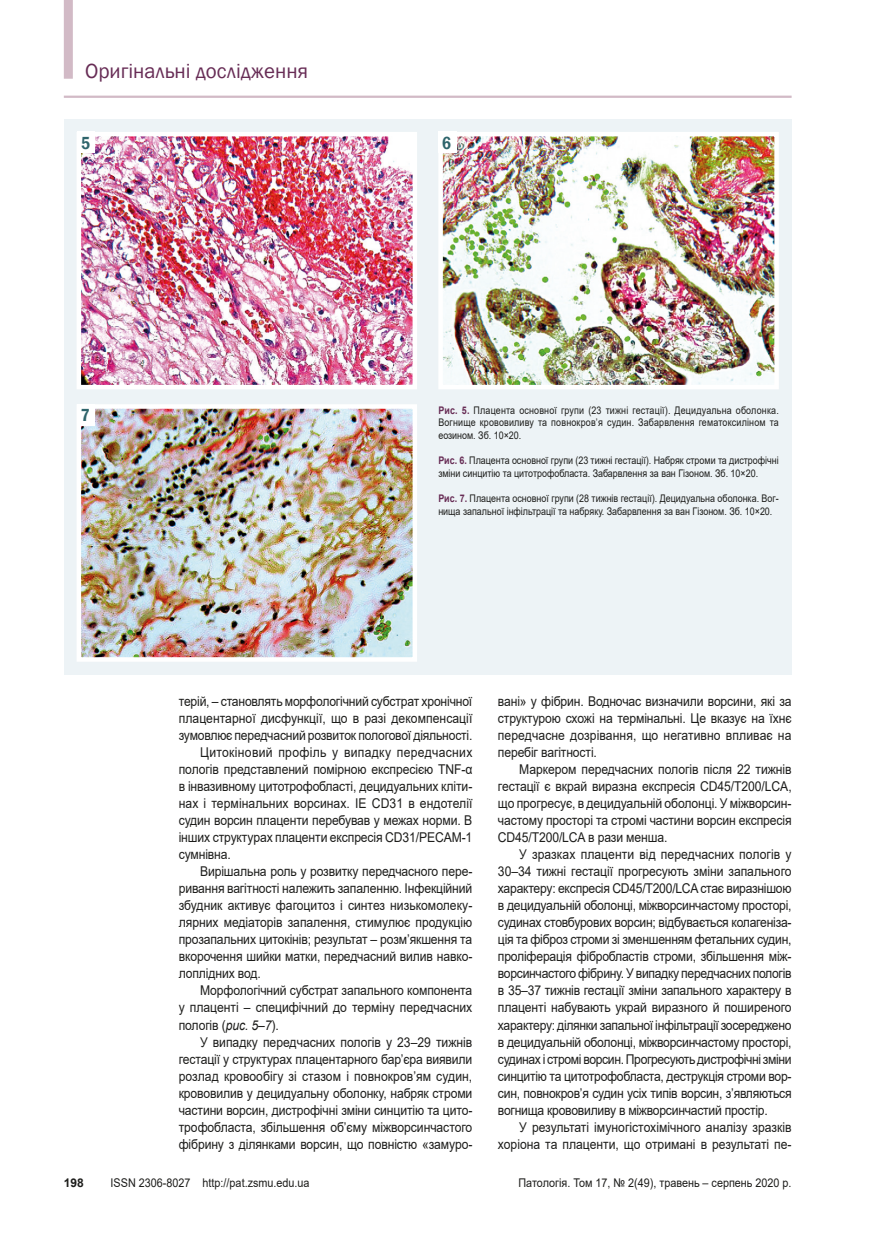
<style>
.page{position:relative;width:881px;height:1234px;background:#fff}
.page>*{position:absolute;margin:0;border:0;box-sizing:border-box;transform-origin:0 0}
.t1{font:21px "Franklin Gothic";color:#672c55}
.резюме_назв{font:600 18px "Franklin Gothic";color:#2e646b;scale:.85 1}
.tecst{font:13.5px/17.1px "Arial";letter-spacing:-.01em;color:#1d1d1b;text-align:justify;scale:.9 1}
.t2{font:12px "Arial";color:#1d1d1b;scale:.9 1}
.t3{font:700 12px "Arial";color:#1d1d1b}
.примечание{font:10.5px/12.6px "Arial";color:#1d1d1b;scale:.85 1}
.s1{font-weight:700;color:#672c55}
.s2{font-style:italic}
</style>
<div class="page">
<hr style="left:64px;top:96px;width:727px;height:2px;background:#d2bac6">
<div style="left:64px;top:119px;width:727px;height:555px;background:#edf3f6"></div>
<img style="left:77px;top:131px;width:340px;height:258px">
<img style="left:438px;top:131px;width:341px;height:258px">
<img style="left:77px;top:404px;width:340px;height:258px">
<div style="left:77px;top:132px;width:18px;height:21px;background:#fff"></div>
<div style="left:437px;top:132px;width:19px;height:21px;background:#fff"></div>
<div style="left:77px;top:404px;width:17px;height:21px;background:#fff"></div>
<div style="left:64px;top:0;width:9px;height:79px;background:#d2bac6"></div>
<h1 class="t1" style="left:85px;top:58px;width:224px">Оригінальні дослідження</h1>
<p class="резюме_назв" style="left:81px;top:132px;width:12px">5</p>
<p class="резюме_назв" style="left:442px;top:132px;width:12px">6</p>
<p class="резюме_назв" style="left:81px;top:404px;width:12px">7</p>
<p class="примечание" style="left:438px;top:403px;width:402px;text-align:justify"><span class="s1">Рис. 5.</span> Плацента основної групи (23 тижні гестації). Децидуальна оболонка.<br>Вогнище крововиливу та повнокров’я судин. Забарвлення гематоксиліном та еозином. Зб. 10×20.</p>
<p class="примечание" style="left:438px;top:454px;width:402px"><span class="s1">Рис. 6.</span> Плацента основної групи (23 тижні гестації). Набряк строми та дистрофічні зміни синцитію та цитотрофобласта. Забарвлення за ван Гізоном. Зб. 10×20.</p>
<p class="примечание" style="left:438px;top:492px;width:402px"><span class="s1">Рис. 7.</span> Плацента основної групи (28 тижнів гестації). Децидуальна оболонка. Вог&shy;нища запальної інфільтрації та набряку. Забарвлення за ван Гізоном. Зб. 10×20.</p>
<p class="tecst" style="left:179px;top:692px;width:328px">терій, – становлять морфологічний субстрат хронічної плацентарної дисфункції, що в разі декомпенсації зумовлює передчасний розвиток пологової діяльності.</p>
<p class="tecst" style="left:179px;top:743px;width:328px;text-indent:21px">Цитокіновий профіль у випадку передчасних пологів представлений помірною експресією TNF-α в інвазивному цитотрофобласті, децидуальних кліти&shy;нах і термінальних ворсинах. ІЕ СD31 в ендотелії судин ворсин плаценти перебував у межах норми. В інших структурах плаценти експресія CD31/PECAM-1 сумнівна.</p>
<p class="tecst" style="left:179px;top:862px;width:327px;text-indent:21px">Вирішальна роль у розвитку передчасного пере&shy;ривання вагітності належить запаленню. Інфекційний збудник активує фагоцитоз і синтез низькомолеку&shy;лярних медіаторів запалення, стимулює продукцію прозапальних цитокінів; результат – розм’якшення та вкорочення шийки матки, передчасний вилив навко&shy;лоплідних вод.</p>
<p class="tecst" style="left:179px;top:981px;width:327px;text-indent:21px">Морфологічний субстрат запального компонента у плаценті – специфічний до терміну передчасних пологів (<span class="s2">рис. 5–7</span>).</p>
<p class="tecst" style="left:179px;top:1032px;width:327px;text-indent:21px">У випадку передчасних пологів у 23–29 тижнів гестації у структурах плацентарного бар’єра виявили розлад кровообігу зі стазом і повнокров’ям судин, крововилив у децидуальну оболонку, набряк строми частини ворсин, дистрофічні зміни синцитію та цито&shy;трофобласта, збільшення об’єму міжворсинчастого фібрину з ділянками ворсин, що повністю «замуро-</p>
<p class="tecst" style="left:497px;top:692px;width:327px">вані» у фібрин. Водночас визначили ворсини, які за структурою схожі на термінальні. Це вказує на їхнє передчасне дозрівання, що негативно впливає на перебіг вагітності.</p>
<p class="tecst" style="left:497px;top:760px;width:328px;text-indent:21px">Маркером передчасних пологів після 22 тижнів гестації є вкрай виразна експресія CD45/T200/LCA, що прогресує, в децидуальній оболонці. У міжворсин&shy;частому просторі та стромі частини ворсин експресія CD45/T200/LCA в рази менша.</p>
<p class="tecst" style="left:497px;top:845px;width:328px;text-indent:21px">У зразках плаценти від передчасних пологів у 30–34 тижні гестації прогресують зміни запального характеру: експресія CD45/T200/LCA стає виразнішою в децидуальній оболонці, міжворсинчастому просторі, судинах стовбурових ворсин; відбувається колагеніза&shy;ція та фіброз строми зі зменшенням фетальних судин, проліферація фібробластів строми, збільшення між&shy;ворсинчастого фібрину. У випадку передчасних пологів в 35–37 тижнів гестації зміни запального характеру в плаценті набувають украй виразного й поширеного характеру: ділянки запальної інфільтрації зосереджено в децидуальній оболонці, міжворсинчастому просторі, судинах і стромі ворсин. Прогресують дистрофічні зміни синцитію та цитотрофобласта, деструкція строми вор&shy;син, повнокров’я судин усіх типів ворсин, з’являються вогнища крововиливу в міжворсинчастий простір.</p>
<p class="tecst" style="left:497px;top:1118px;width:327px;text-align:right">У результаті імуногістохімічного аналізу зразків хоріона та плаценти, що отримані в результаті пе-</p>
<p class="t3" style="left:64px;top:1174px;width:22px">198</p>
<p class="t2" style="left:111px;top:1174px;width:222px">ISSN 2306-8027 http://pat.zsmu.edu.ua</p>
<p class="t2" style="left:518px;top:1174px;width:305px">Патологія. Том 17, № 2(49), травень – серпень 2020 р.</p>
</div>
